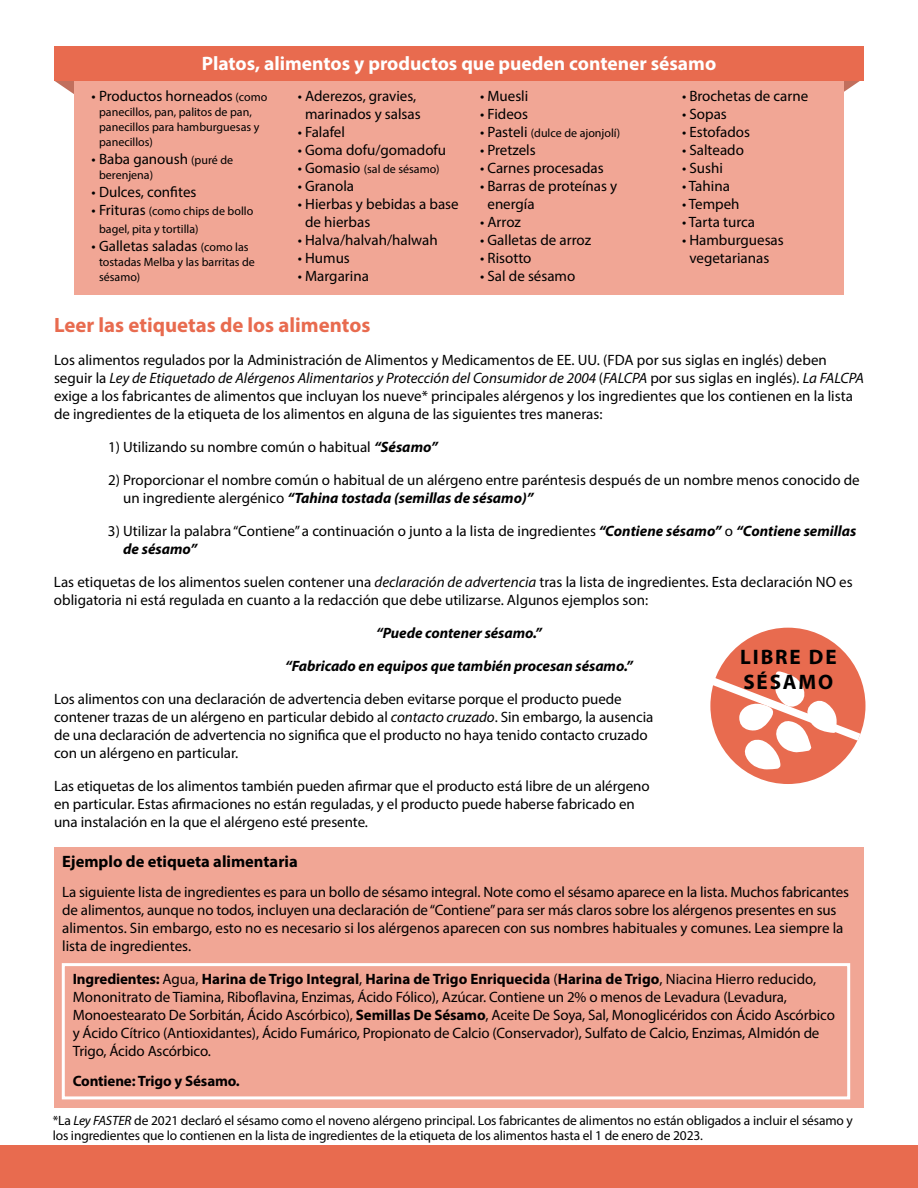
<style>
.page{position:relative;width:918px;height:1188px;background:#fff}
.page>*{position:absolute;margin:0;border:0;box-sizing:border-box;transform-origin:0 0}
.t1{font:700 21px/25.2px "Myriad Pro";letter-spacing:.09em;color:#000}
.t2{font:700 20.85px "Myriad Pro";color:#e86b4f}
.t3{font:700 19.5px "Myriad Pro";color:#fff}
.t4{font:700 16.5px "Myriad Pro";color:#000}
.t5{font:15px/18px "Myriad Pro";color:#000}
.t6{font:15px/18px "Myriad Pro";letter-spacing:-.01em;color:#030000}
.t7{font:italic 700 15px "Myriad Pro";letter-spacing:-.005em;color:#000}
.t8{font:700 15px "Myriad Pro";letter-spacing:-.01em;color:#030000}
.t9{font:13.5px/15px "Myriad Pro";letter-spacing:-.01em;color:#000}
.t10{font:12px/15px "Myriad Pro";color:#000}
.s1{font-size:12px}
.s2{font-size:15px}
.s3{font-style:italic}
.s4{font-weight:700;font-style:italic}
.s5{font-weight:700}
</style>
<div class="page">
<svg style="left:844px;top:81px;width:16px;height:11px"></svg>
<div style="left:54px;top:847px;width:810px;height:261px;background:#f1a695"></div>
<div style="left:0;top:1145px;width:918px;height:43px;background:#e86b4f"></div>
<div style="left:710px;top:628px;width:155px;height:156px;background:#e86b4f;border-radius:50%"></div>
<div style="left:62px;top:963px;width:788px;height:136px;border:3px solid #fff"></div>
<svg style="left:55px;top:81px;width:19px;height:13px"></svg>
<div style="left:74px;top:78px;width:770px;height:216px;background:#f1a695"></div>
<div style="left:54px;top:46px;width:810px;height:35px;background:#e86b4f"></div>
<svg style="left:710px;top:669px;width:156px;height:100px"></svg>
<h3 class="t3" style="left:202px;top:51px;width:516px">Platos, alimentos y productos que pueden contener sésamo</h3>
<p class="t5" style="left:92px;top:87px;width:177px">• Productos horneados <span class="s1">(como</span></p>
<p class="t10" style="left:99px;top:105px;width:162px">panecillos, pan, palitos de pan, panecillos para hamburguesas y panecillos)</p>
<p class="t5" style="left:92px;top:150px;width:143px">• Baba ganoush <span class="s1">(puré de</span></p>
<p class="t10" style="left:99px;top:168px;width:56px">berenjena)</p>
<p class="t5" style="left:92px;top:183px;width:106px">• Dulces, confites</p>
<p class="t10" style="left:99px;top:202px;width:156px;line-height:18px;text-indent:-7px"><span class="s2">• Frituras</span> (como chips de bollo bagel, pita y tortilla)</p>
<p class="t5" style="left:92px;top:237px;width:158px">• Galletas saladas <span class="s1">(como las</span></p>
<p class="t10" style="left:99px;top:255px;width:157px">tostadas Melba y las barritas de sésamo)</p>
<p class="t5" style="left:298px;top:87px;width:125px;text-align:center">• Aderezos, gravies, marinados y salsas</p>
<p class="t5" style="left:298px;top:123px;width:49px">• Falafel</p>
<p class="t5" style="left:298px;top:141px;width:150px">• Goma dofu/gomadofu</p>
<p class="t10" style="left:298px;top:162px;width:143px"><span class="s2">• Gomasio</span> (sal de sésamo)</p>
<p class="t5" style="left:298px;top:177px;width:58px">• Granola</p>
<p class="t5" style="left:305px;top:195px;width:155px;text-indent:-7px">• Hierbas y bebidas a base de hierbas</p>
<p class="t5" style="left:298px;top:231px;width:142px">• Halva/halvah/halwah</p>
<p class="t5" style="left:298px;top:249px;width:54px">• Humus</p>
<p class="t5" style="left:298px;top:267px;width:73px">• Margarina</p>
<p class="t5" style="left:480px;top:87px;width:50px">• Muesli</p>
<p class="t5" style="left:480px;top:105px;width:49px">• Fideos</p>
<p class="t10" style="left:480px;top:126px;width:142px"><span class="s2">• Pasteli</span> (dulce de ajonjolí)</p>
<p class="t5" style="left:480px;top:141px;width:57px">• Pretzels</p>
<p class="t5" style="left:480px;top:159px;width:125px">• Carnes procesadas</p>
<p class="t5" style="left:487px;top:177px;width:131px;text-indent:-7px">• Barras de proteínas y energía</p>
<p class="t5" style="left:480px;top:213px;width:42px">• Arroz</p>
<p class="t5" style="left:480px;top:231px;width:113px">• Galletas de arroz</p>
<p class="t5" style="left:480px;top:249px;width:53px">• Risotto</p>
<p class="t5" style="left:480px;top:267px;width:97px">• Sal de sésamo</p>
<p class="t5" style="left:682px;top:87px;width:128px">• Brochetas de carne</p>
<p class="t5" style="left:682px;top:105px;width:46px">• Sopas</p>
<p class="t5" style="left:682px;top:123px;width:70px">• Estofados</p>
<p class="t5" style="left:682px;top:141px;width:63px">• Salteado</p>
<p class="t5" style="left:682px;top:159px;width:42px">• Sushi</p>
<p class="t5" style="left:682px;top:177px;width:49px">• Tahina</p>
<p class="t5" style="left:682px;top:195px;width:59px">• Tempeh</p>
<p class="t5" style="left:682px;top:213px;width:75px">• Tarta turca</p>
<p class="t5" style="left:682px;top:231px;width:103px;text-align:center">• Hamburguesas vegetarianas</p>
<h2 class="t2" style="left:54px;top:311px;width:318px">Leer las etiquetas de los alimentos</h2>
<p class="t5" style="left:54px;top:351px;width:811px">Los alimentos regulados por la Administración de Alimentos y Medicamentos de EE. UU. (FDA por sus siglas en inglés) deben seguir la <span class="s3">Ley de Etiquetado de Alérgenos Alimentarios y Protección del Consumidor de 2004</span> (<span class="s3">FALCPA</span> por sus siglas en inglés)<span class="s3">. La FALCPA </span>exige a los fabricantes de alimentos que incluyan los nueve* principales alérgenos y los ingredientes que los contienen en la lista de ingredientes de la etiqueta de los alimentos en alguna de las siguientes tres maneras:</p>
<p class="t5" style="left:108px;top:438px;width:331px">1) Utilizando su nombre común o habitual <span class="s4">“Sésamo”</span></p>
<p class="t5" style="left:123px;top:471px;width:738px;text-indent:-15px">2) Proporcionar el nombre común o habitual de un alérgeno entre paréntesis después de un nombre menos conocido de un ingrediente alergénico <span class="s4">“Tahina tostada (semillas de sésamo)”</span></p>
<p class="t5" style="left:123px;top:522px;width:735px;text-indent:-15px">3) Utilizar la palabra “Contiene” a continuación o junto a la lista de ingredientes <span class="s4">“Contiene sésamo”</span> o <span class="s4">“Contiene semillas de sésamo”</span></p>
<p class="t5" style="left:54px;top:573px;width:800px">Las etiquetas de los alimentos suelen contener una <span class="s3">declaración de advertencia</span> tras la lista de ingredientes. Esta declaración NO es obligatoria ni está regulada en cuanto a la redacción que debe utilizarse. Algunos ejemplos son:</p>
<p class="t7" style="left:376px;top:623px;width:167px">“Puede contener sésamo.”</p>
<p class="t7" style="left:285px;top:656px;width:349px">“Fabricado en equipos que también procesan sésamo.”</p>
<h1 class="t1" style="left:740px;top:643px;width:98px">LIBRE DE<br>SÉSAMO</h1>
<p class="t5" style="left:54px;top:690px;width:601px">Los alimentos con una declaración de advertencia deben evitarse porque el producto puede contener trazas de un alérgeno en particular debido al <span class="s3">contacto cruzado</span>. Sin embargo, la ausencia de una declaración de advertencia no significa que el producto no haya tenido contacto cruzado con un alérgeno en particular.</p>
<p class="t5" style="left:54px;top:777px;width:597px">Las etiquetas de los alimentos también pueden afirmar que el producto está libre de un alérgeno en particular. Estas afirmaciones no están reguladas, y el producto puede haberse fabricado en una instalación en la que el alérgeno esté presente.</p>
<p class="t4" style="left:62px;top:851px;width:237px">Ejemplo de etiqueta alimentaria</p>
<p class="t5" style="left:62px;top:883px;width:789px">La siguiente lista de ingredientes es para un bollo de sésamo integral. Note como el sésamo aparece en la lista. Muchos fabricantes de alimentos, aunque no todos, incluyen una declaración de “Contiene” para ser más claros sobre los alérgenos presentes en sus alimentos. Sin embargo, esto no es necesario si los alérgenos aparecen con sus nombres habituales y comunes. Lea siempre la lista de ingredientes.</p>
<p class="t6" style="left:73px;top:970px;width:764px"><span class="s5">Ingredientes:</span> Agua, <span class="s5">Harina de Trigo Integral</span>, <span class="s5">Harina de Trigo Enriquecida</span> (<span class="s5">Harina de Trigo</span>, Niacina Hierro reducido, Mononitrato de Tiamina, Riboflavina, Enzimas, Ácido Fólico), Azúcar. Contiene un 2% o menos de Levadura (Levadura, Monoestearato De Sorbitán, Ácido Ascórbico), <span class="s5">Semillas De Sésamo</span>, Aceite De Soya, Sal, Monoglicéridos con Ácido Ascórbico y Ácido Cítrico (Antioxidantes), Ácido Fumárico, Propionato de Calcio (Conservador), Sulfato de Calcio, Enzimas, Almidón de Trigo, Ácido Ascórbico.</p>
<p class="t8" style="left:73px;top:1071px;width:169px">Contiene: Trigo y Sésamo.</p>
<p class="t9" style="left:53px;top:1113px;width:802px">*La <span class="s3">Ley FASTER</span> de 2021 declaró el sésamo como el noveno alérgeno principal. Los fabricantes de alimentos no están obligados a incluir el sésamo y los ingredientes que lo contienen en la lista de ingredientes de la etiqueta de los alimentos hasta el 1 de enero de 2023.</p>
</div>
